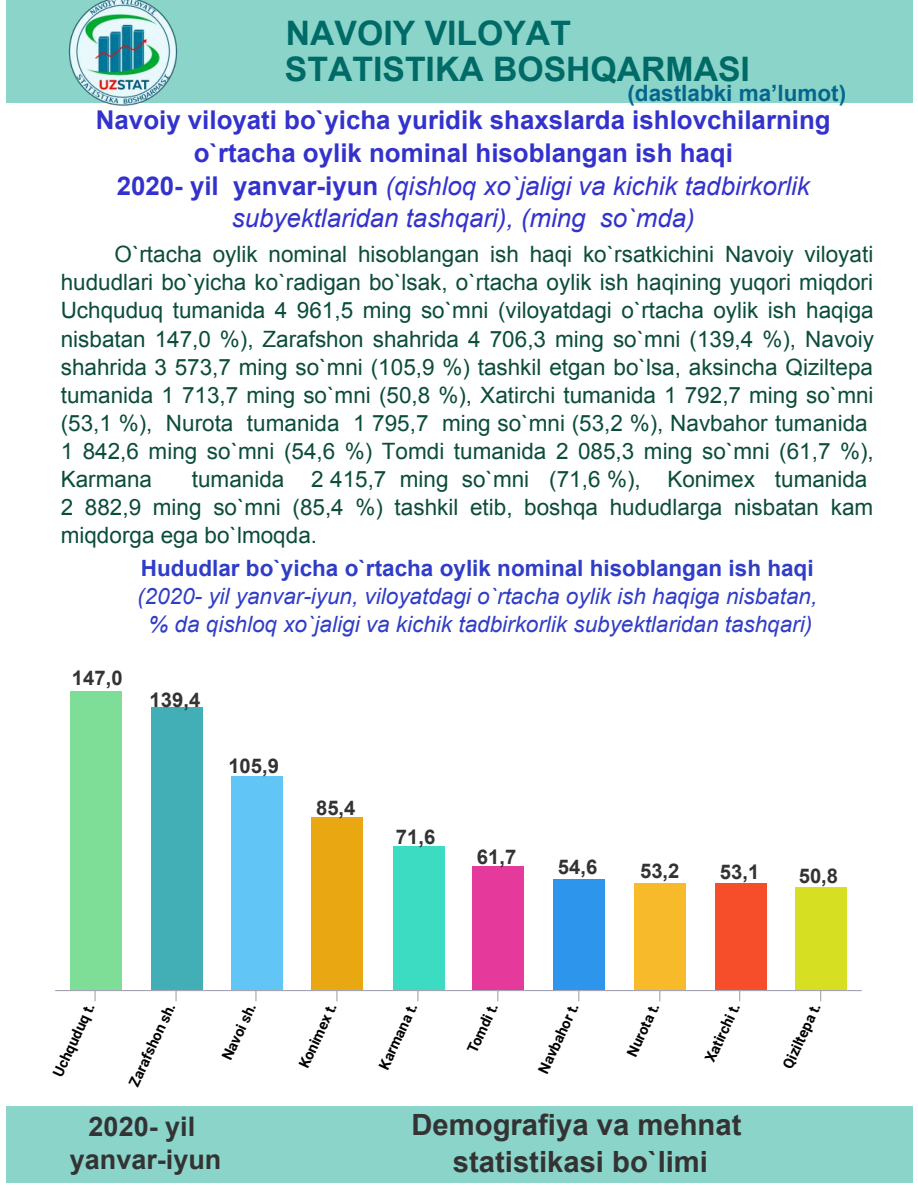
<style>
.page{position:relative;width:918px;height:1188px;background:#fff}
.page>*{position:absolute;margin:0;border:0;box-sizing:border-box;transform-origin:0 0}
.t1{font:700 33.75px/36px "Arial";color:#006a66}
.t2{font:700 29.25px/37.2px "Arial";color:#333;text-align:center}
.t3{font:700 27px/32.7px "Arial";color:#333;text-align:center}
.t4{font:700 25.8px/32.7px "Arial";color:#3332cd;text-align:center}
.t5{font:22.5px/28.2px "Arial";color:#0b4c3b}
.t6{font:italic 22.5px/28.2px "Arial";color:#303dc7;text-align:center}
.t7{font:700 22.5px "Arial";color:#303dc7}
.t8{font:700 22.5px "Arial";color:#05668d}
.t9{font:700 20.25px "Arial";color:#333}
.t10{font:700 14.7px "Roboto";color:#000}
.s1{font-weight:400;font-style:italic}
</style>
<div class="page">
<div style="left:6px;top:0;width:906px;height:102px;background:#8bd4ca"></div>
<svg style="left:255px;top:991px;width:2px;height:10px"></svg>
<svg style="left:336px;top:991px;width:2px;height:10px"></svg>
<svg style="left:417px;top:991px;width:2px;height:10px"></svg>
<hr style="left:55px;top:990px;width:807px;height:1px;background:#a4a4b3">
<div style="left:70px;top:692px;width:52px;height:298px;background:#7ede98"></div>
<div style="left:151px;top:708px;width:52px;height:282px;background:#42afb6"></div>
<div style="left:231px;top:776px;width:51px;height:214px;background:#61c5f5"></div>
<div style="left:312px;top:818px;width:51px;height:172px;background:#e9a712"></div>
<div style="left:393px;top:846px;width:51px;height:144px;background:#3bdcc2"></div>
<div style="left:473px;top:866px;width:51px;height:124px;background:#e5399b"></div>
<div style="left:554px;top:880px;width:51px;height:110px;background:#2d95ec"></div>
<div style="left:635px;top:883px;width:51px;height:107px;background:#f6ba2a"></div>
<div style="left:716px;top:883px;width:51px;height:107px;background:#f64d2a"></div>
<div style="left:795px;top:888px;width:52px;height:102px;background:#d7df23"></div>
<div style="left:6px;top:1106px;width:906px;height:76px;background:#8bd4ca"></div>
<img style="left:64px;top:0;width:117px;height:106px">
<h1 class="t1" style="left:285px;top:16px;width:467px">NAVOIY VILOYAT<br>STATISTIKA BOSHQARMASI</h1>
<p class="t8" style="left:627px;top:78px;width:220px">(dastlabki ma’lumot)</p>
<p class="t4" style="left:96px;top:105px;width:736px">Navoiy viloyati bo`yicha yuridik shaxslarda ishlovchilarning o`rtacha oylik nominal hisoblangan ish haqi<br>2020- yil yanvar-iyun <span class="s1">(qishloq xo`jaligi va kichik tadbirkorlik subyektlaridan tashqari), (ming so`mda)</span></p>
<p class="t5" style="left:61px;top:240px;width:815px;text-indent:54px">O`rtacha oylik nominal hisoblangan ish haqi ko`rsatkichini Navoiy viloyati hududlari bo`yicha ko`radigan bo`lsak, o`rtacha oylik ish haqining yuqori miqdori Uchquduq tumanida 4 961,5 ming so`mni (viloyatdagi o`rtacha oylik ish haqiga nisbatan 147,0 %), Zarafshon shahrida 4 706,3 ming so`mni (139,4 %), Navoiy shahrida 3 573,7 ming so`mni (105,9 %) tashkil etgan bo`lsa, aksincha Qiziltepa tumanida 1 713,7 ming so`mni (50,8 %), Xatirchi tumanida 1 792,7 ming so`mni (53,1 %), Nurota tumanida 1 795,7 ming so`mni (53,2 %), Navbahor tumanida 1 842,6 ming so`mni (54,6 %) Tomdi tumanida 2 085,3 ming so`mni (61,7 %), Karmana</p>
<p class="t5" style="left:61px;top:465px;width:814px;text-indent:131px">tumanida 2 415,7 ming so`mni (71,6 %), Konimex tumanida<br>2 882,9 ming so`mni (85,4 %) tashkil etib, boshqa hududlarga nisbatan kam miqdorga ega bo`lmoqda.</p>
<p class="t9" style="left:72px;top:665px;width:52px">147,0</p>
<p class="t7" style="left:141px;top:553px;width:674px">Hududlar bo`yicha o`rtacha oylik nominal hisoblangan ish haqi</p>
<p class="t6" style="left:137px;top:582px;width:682px">(2020- yil yanvar-iyun, viloyatdagi o`rtacha oylik ish haqiga nisbatan, % da qishloq xo`jaligi va kichik tadbirkorlik subyektlaridan tashqari)</p>
<p class="t9" style="left:150px;top:686px;width:52px">139,4</p>
<p class="t9" style="left:228px;top:752px;width:52px">105,9</p>
<p class="t9" style="left:316px;top:794px;width:41px">85,4</p>
<p class="t9" style="left:396px;top:823px;width:41px">71,6</p>
<p class="t9" style="left:477px;top:843px;width:41px">61,7</p>
<p class="t9" style="left:558px;top:854px;width:41px">54,6</p>
<p class="t9" style="left:640px;top:857px;width:41px">53,2</p>
<p class="t9" style="left:720px;top:858px;width:41px">53,1</p>
<p class="t9" style="left:799px;top:863px;width:41px">50,8</p>
<p class="t10" style="left:48px;top:1071px;width:81px;rotate:-65deg">Uchquduq t.</p>
<p class="t10" style="left:124px;top:1081px;width:92px;rotate:-65deg">Zarafshon sh.</p>
<p class="t10" style="left:217px;top:1054px;width:63px;rotate:-65deg">Navoi sh.</p>
<p class="t10" style="left:294px;top:1063px;width:72px;rotate:-65deg">Konimex t.</p>
<p class="t10" style="left:374px;top:1064px;width:73px;rotate:-65deg">Karmana t.</p>
<p class="t10" style="left:462px;top:1048px;width:55px;rotate:-65deg">Tomdi t.</p>
<p class="t10" style="left:533px;top:1068px;width:78px;rotate:-65deg">Navbahor t.</p>
<p class="t10" style="left:622px;top:1051px;width:59px;rotate:-65deg">Nurota t.</p>
<p class="t10" style="left:700px;top:1057px;width:65px;rotate:-65deg">Xatirchi t.</p>
<p class="t10" style="left:777px;top:1063px;width:72px;rotate:-65deg">Qiziltepa t.</p>
<p class="t3" style="left:70px;top:1111px;width:153px">2020- yil yanvar-iyun</p>
<h2 class="t2" style="left:411px;top:1107px;width:331px">Demografiya va mehnat statistikasi bo`limi</h2>
</div>
